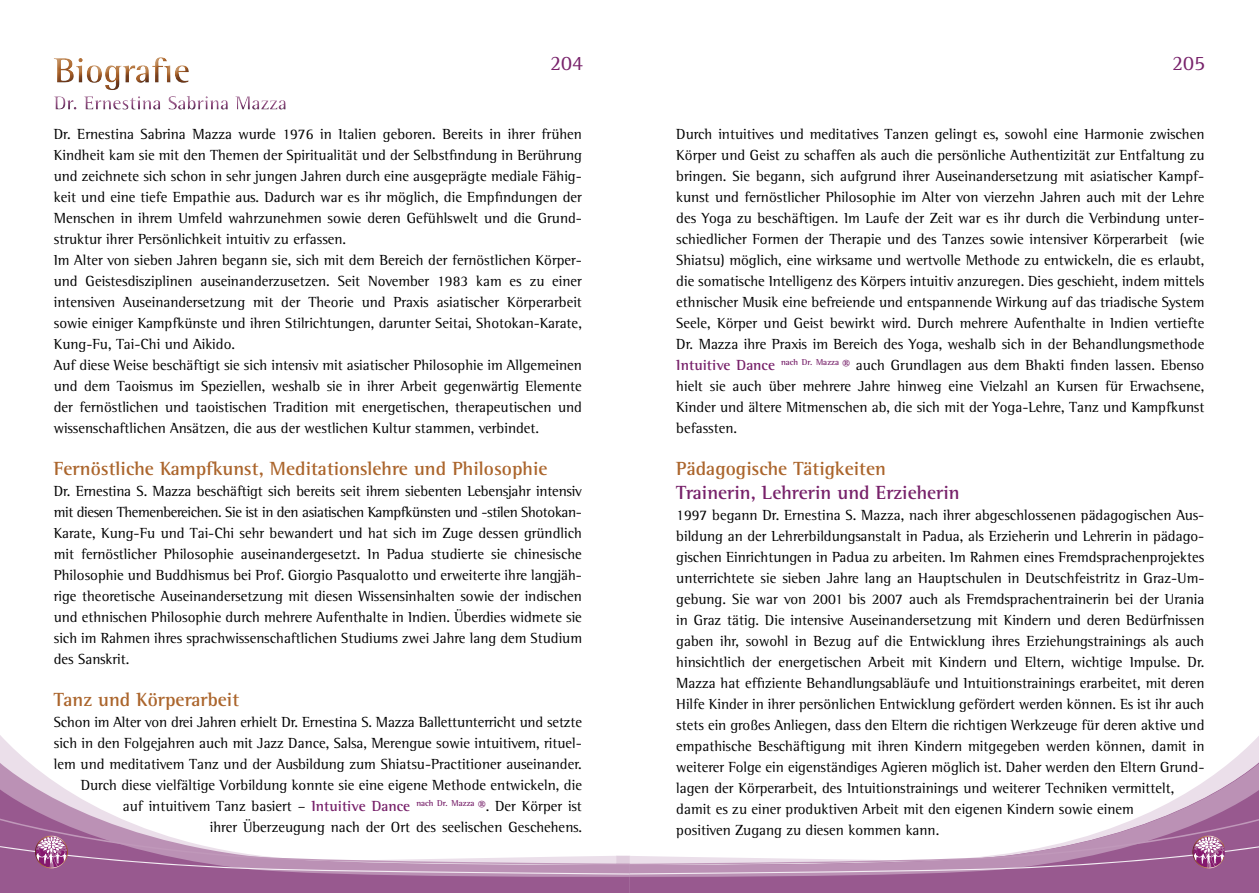
<style>
.page{position:relative;width:1259px;height:893px;background:#fff}
.page>*{position:absolute;margin:0;border:0;box-sizing:border-box;transform-origin:0 0}
.t1{font:21px "Rotis Semi Serif";color:#77216a}
.t2{font:700 19.5px "Rotis Semi Serif";color:#ab652c}
.t3{font:700 19.5px "Rotis Semi Serif";color:#77216a}
.t4{font:15px/21px "Rotis Semi Serif";color:#000}
.s1{font-weight:700;color:#77216a}
</style>
<div class="page">
<img style="left:54px;top:57px;width:135px;height:33px">
<img style="left:54px;top:96px;width:231px;height:14px">
<svg style="left:1210px;top:750px;width:49px;height:28px"></svg>
<svg style="left:1146px;top:778px;width:113px;height:36px"></svg>
<svg style="left:0;top:750px;width:49px;height:28px"></svg>
<svg style="left:0;top:778px;width:110px;height:36px"></svg>
<svg style="left:0;top:814px;width:1259px;height:79px"></svg>
<h1 class="t1" style="left:550px;top:51px;width:34px">204</h1>
<h1 class="t1" style="left:1172px;top:51px;width:34px">205</h1>
<p class="t4" style="left:54px;top:123px;width:530px">Dr. Ernestina Sabrina Mazza wurde 1976 in Italien geboren. Bereits in ihrer frühen Kindheit kam sie mit den Themen der Spiritualität und der Selbstfindung in Berührung und zeichnete sich schon in sehr jungen Jahren durch eine ausgeprägte mediale Fähig&shy;keit und eine tiefe Empathie aus. Dadurch war es ihr möglich, die Empfindungen der Menschen in ihrem Umfeld wahrzunehmen sowie deren Gefühlswelt und die Grund&shy;struktur ihrer Persönlichkeit intuitiv zu erfassen.<br>Im Alter von sieben Jahren begann sie, sich mit dem Bereich der fernöstlichen Körper&shy;und Geistesdisziplinen auseinanderzusetzen. Seit November 1983 kam es zu einer intensiven Auseinandersetzung mit der Theorie und Praxis asiatischer Körperarbeit sowie einiger Kampfkünste und ihren Stilrichtungen, darunter Seitai, Shotokan-Karate, Kung-Fu, Tai-Chi und Aikido.<br>Auf diese Weise beschäftigt sie sich intensiv mit asiatischer Philosophie im Allgemeinen und dem Taoismus im Speziellen, weshalb sie in ihrer Arbeit gegenwärtig Elemente der fernöstlichen und taoistischen Tradition mit energetischen, therapeutischen und wissenschaftlichen Ansätzen, die aus der westlichen Kultur stammen, verbindet.</p>
<h2 class="t2" style="left:54px;top:457px;width:495px">Fernöstliche Kampfkunst, Meditationslehre und Philosophie</h2>
<p class="t4" style="left:54px;top:480px;width:530px;text-align:justify">Dr. Ernestina S. Mazza beschäftigt sich bereits seit ihrem siebenten Lebensjahr intensiv mit diesen Themenbereichen. Sie ist in den asiatischen Kampfkünsten und -stilen Shotokan-Karate, Kung-Fu und Tai-Chi sehr bewandert und hat sich im Zuge dessen gründlich mit fernöstlicher Philosophie auseinandergesetzt. In Padua studierte sie chinesische Philosophie und Buddhismus bei Prof. Giorgio Pasqualotto und erweiterte ihre langjäh&shy;rige theoretische Auseinandersetzung mit diesen Wissensinhalten sowie der indischen und ethnischen Philosophie durch mehrere Aufenthalte in Indien. Überdies widmete sie sich im Rahmen ihres sprachwissenschaftlichen Studiums zwei Jahre lang dem Studium des Sanskrit.</p>
<h2 class="t2" style="left:54px;top:688px;width:187px">Tanz und Körperarbeit</h2>
<p class="t4" style="left:54px;top:711px;width:530px;text-align:right">Schon im Alter von drei Jahren erhielt Dr. Ernestina S. Mazza Ballettunterricht und setzte sich in den Folgejahren auch mit Jazz Dance, Salsa, Merengue sowie intuitivem, rituel&shy;lem und meditativem Tanz und der Ausbildung zum Shiatsu-Practitioner auseinander.<br>Durch diese vielfältige Vorbildung konnte sie eine eigene Methode entwickeln, die<br>auf intuitivem Tanz basiert – <span class="s1">Intuitive Dance</span> <sup>nach</sup> <sup>Dr.</sup> <sup>Mazza</sup> <span class="s1">®</span>. Der Körper ist<br>ihrer Überzeugung nach der Ort des seelischen Geschehens.</p>
<p class="t4" style="left:676px;top:123px;width:530px;text-align:justify">Durch intuitives und meditatives Tanzen gelingt es, sowohl eine Harmonie zwischen Körper und Geist zu schaffen als auch die persönliche Authentizität zur Entfaltung zu bringen. Sie begann, sich aufgrund ihrer Auseinandersetzung mit asiatischer Kampf&shy;kunst und fernöstlicher Philosophie im Alter von vierzehn Jahren auch mit der Lehre des Yoga zu beschäftigen. Im Laufe der Zeit war es ihr durch die Verbindung unter&shy;schiedlicher Formen der Therapie und des Tanzes sowie intensiver Körperarbeit (wie Shiatsu) möglich, eine wirksame und wertvolle Methode zu entwickeln, die es erlaubt, die somatische Intelligenz des Körpers intuitiv anzuregen. Dies geschieht, indem mittels ethnischer Musik eine befreiende und entspannende Wirkung auf das triadische System Seele, Körper und Geist bewirkt wird. Durch mehrere Aufenthalte in Indien vertiefte Dr. Mazza ihre Praxis im Bereich des Yoga, weshalb sich in der Behandlungsmethode <span class="s1">Intuitive Dance</span> <sup>nach</sup> <sup>Dr.</sup> <sup>Mazza</sup> <span class="s1">®</span> auch Grundlagen aus dem Bhakti finden lassen. Ebenso hielt sie auch über mehrere Jahre hinweg eine Vielzahl an Kursen für Erwachsene, Kinder und ältere Mitmenschen ab, die sich mit der Yoga-Lehre, Tanz und Kampfkunst befassten.</p>
<h2 class="t2" style="left:676px;top:457px;width:211px">Pädagogische Tätigkeiten</h2>
<h2 class="t3" style="left:676px;top:481px;width:285px">Trainerin, Lehrerin und Erzieherin</h2>
<p class="t4" style="left:676px;top:504px;width:530px">1997 begann Dr. Ernestina S. Mazza, nach ihrer abgeschlossenen pädagogischen Aus&shy;bildung an der Lehrerbildungsanstalt in Padua, als Erzieherin und Lehrerin in pädago&shy;gischen Einrichtungen in Padua zu arbeiten. Im Rahmen eines Fremdsprachenprojektes unterrichtete sie sieben Jahre lang an Hauptschulen in Deutschfeistritz in Graz-Um&shy;gebung. Sie war von 2001 bis 2007 auch als Fremdsprachentrainerin bei der Urania in Graz tätig. Die intensive Auseinandersetzung mit Kindern und deren Bedürfnissen gaben ihr, sowohl in Bezug auf die Entwicklung ihres Erziehungstrainings als auch hinsichtlich der energetischen Arbeit mit Kindern und Eltern, wichtige Impulse. Dr.<br>Mazza hat effiziente Behandlungsabläufe und Intuitionstrainings erarbeitet, mit deren Hilfe Kinder in ihrer persönlichen Entwicklung gefördert werden können. Es ist ihr auch stets ein großes Anliegen, dass den Eltern die richtigen Werkzeuge für deren aktive und empathische Beschäftigung mit ihren Kindern mitgegeben werden können, damit in weiterer Folge ein eigenständiges Agieren möglich ist. Daher werden den Eltern Grund&shy;lagen der Körperarbeit, des Intuitionstrainings und weiterer Techniken vermittelt, damit es zu einer produktiven Arbeit mit den eigenen Kindern sowie einem<br>positiven Zugang zu diesen kommen kann.</p>
</div>
